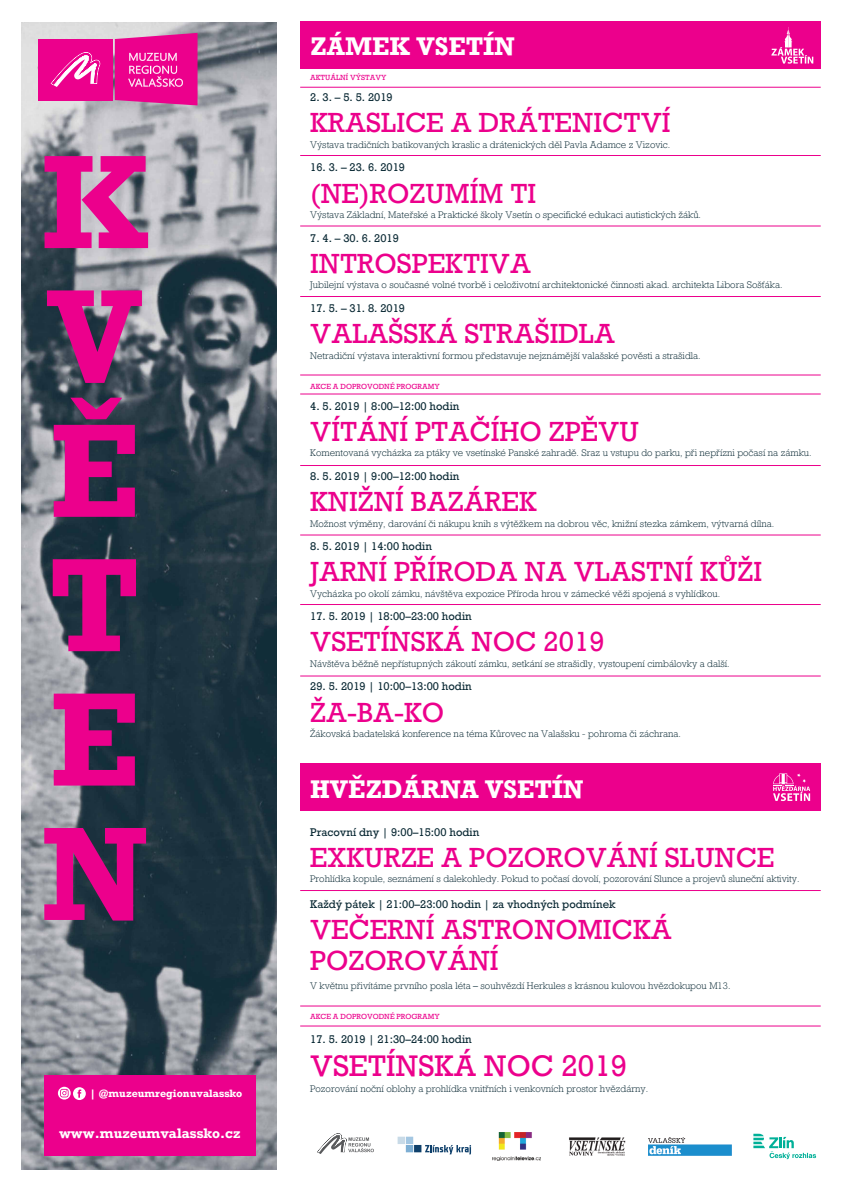
<style>
.page{position:relative;width:842px;height:1192px;background:#fff}
.page>*{position:absolute;margin:0;border:0;box-sizing:border-box;transform-origin:0 0}
.t1{font:700 125px/134.4px "Rockwell Nova";color:#ec008c;text-align:justify}
.t2{font:28px "Rockwell Nova";color:#ec008c}
.t3{font:26px/31.2px "Rockwell Nova";color:#ec008c}
.t4{font:700 24px "Rockwell Nova";color:#fff}
.t5{font:700 13px "Rockwell Nova";color:#fff}
.t6{font:10.5px "Rockwell Nova";color:#0a2934}
.t7{font:700 10px "Rockwell Nova";color:#fff}
.t8{font:300 9px "Rockwell Nova";color:#0a2934}
.t9{font:7px "Rockwell Nova";color:#ec008c}
</style>
<div class="page">
<img style="left:21px;top:22px;width:255px;height:1148px">
<div style="left:300px;top:763px;width:520px;height:48px;background:#ec008c"></div>
<svg style="left:773px;top:773px;width:37px;height:28px"></svg>
<div style="left:300px;top:21px;width:521px;height:48px;background:#ec008c"></div>
<div style="left:44px;top:1112px;width:211px;height:44px;background:#ec008c"></div>
<hr style="left:300px;top:87px;width:521px;height:1px;background:#ec008c">
<hr style="left:300px;top:155px;width:521px;height:1px;background:#ec008c">
<hr style="left:300px;top:226px;width:521px;height:1px;background:#ec008c">
<hr style="left:300px;top:296px;width:521px;height:1px;background:#ec008c">
<hr style="left:300px;top:375px;width:521px;height:1px;background:#ec008c">
<hr style="left:300px;top:394px;width:521px;height:1px;background:#ec008c">
<hr style="left:300px;top:465px;width:521px;height:1px;background:#ec008c">
<hr style="left:300px;top:535px;width:521px;height:1px;background:#ec008c">
<hr style="left:300px;top:604px;width:521px;height:1px;background:#ec008c">
<hr style="left:300px;top:676px;width:521px;height:1px;background:#ec008c">
<hr style="left:300px;top:890px;width:521px;height:1px;background:#ec008c">
<hr style="left:300px;top:1006px;width:521px;height:1px;background:#ec008c">
<hr style="left:300px;top:1026px;width:521px;height:1px;background:#ec008c">
<svg style="left:771px;top:27px;width:42px;height:37px"></svg>
<div style="left:39px;top:39px;width:74px;height:61px;background:#ec008c"></div>
<svg style="left:51px;top:52px;width:49px;height:35px"></svg>
<svg style="left:115px;top:33px;width:83px;height:72px;background:#e92299"></svg>
<svg style="left:317px;top:1133px;width:57px;height:21px"></svg>
<div style="left:398px;top:1137px;width:7px;height:7px;background:#c8dae7"></div>
<div style="left:406px;top:1137px;width:7px;height:7px;background:#a4c7e2"></div>
<div style="left:406px;top:1145px;width:7px;height:7px;background:#7daed3"></div>
<div style="left:414px;top:1145px;width:7px;height:7px;background:#0f406b"></div>
<svg style="left:425px;top:1145px;width:46px;height:9px"></svg>
<img style="left:569px;top:1137px;width:56px;height:19px">
<svg style="left:753px;top:1134px;width:63px;height:25px"></svg>
<img style="left:492px;top:1132px;width:48px;height:29px">
<div style="left:44px;top:1075px;width:211px;height:37px;background:#ec008c"></div>
<svg style="left:58px;top:1087px;width:28px;height:13px"></svg>
<img style="left:648px;top:1138px;width:83px;height:17px">
<h1 class="t1" style="left:41px;top:133px;width:109px">K V Ě T E N</h1>
<p class="t7" style="left:89px;top:1086px;width:155px">| @muzeumregionuvalassko</p>
<h3 class="t5" style="left:59px;top:1125px;width:183px">www.muzeumvalassko.cz</h3>
<h3 class="t4" style="left:310px;top:31px;width:206px">ZÁMEK VSETÍN</h3>
<p class="t9" style="left:310px;top:73px;width:78px">AKTUÁLNÍ VÝSTAVY</p>
<p class="t6" style="left:310px;top:91px;width:84px">2. 3. – 5. 5. 2019</p>
<h3 class="t3" style="left:310px;top:108px;width:362px">KRASLICE A DRÁTENICTVÍ</h3>
<p class="t8" style="left:310px;top:139px;width:362px">Výstava tradičních batikovaných kraslic a drátenických děl Pavla Adamce z Vizovic.</p>
<p class="t6" style="left:310px;top:161px;width:96px">16. 3. – 23. 6. 2019</p>
<h3 class="t3" style="left:310px;top:178px;width:228px">(NE)ROZUMÍM TI</h3>
<p class="t8" style="left:310px;top:209px;width:392px">Výstava Základní, Mateřské a Praktické školy Vsetín o specifické edukaci autistických žáků.</p>
<p class="t6" style="left:310px;top:231px;width:90px">7. 4. – 30. 6. 2019</p>
<h3 class="t3" style="left:310px;top:248px;width:222px">INTROSPEKTIVA</h3>
<p class="t8" style="left:310px;top:279px;width:474px">Jubilejní výstava o současné volné tvorbě i celoživotní architektonické činnosti akad. architekta Libora Sošťáka.</p>
<p class="t6" style="left:310px;top:301px;width:96px">17. 5. – 31. 8. 2019</p>
<h3 class="t3" style="left:310px;top:318px;width:307px">VALAŠSKÁ STRAŠIDLA</h3>
<p class="t8" style="left:310px;top:350px;width:392px">Netradiční výstava interaktivní formou představuje nejznámější valašské pověsti a strašidla.</p>
<p class="t9" style="left:310px;top:382px;width:131px">AKCE A DOPROVODNÉ PROGRAMY</p>
<p class="t6" style="left:310px;top:399px;width:151px">4. 5. 2019 | 8:00–12:00 hodin</p>
<h3 class="t3" style="left:310px;top:416px;width:330px">VÍTÁNÍ PTAČÍHO ZPĚVU</h3>
<p class="t8" style="left:310px;top:447px;width:503px">Komentovaná vycházka za ptáky ve vsetínské Panské zahradě. Sraz u vstupu do parku, při nepřízni počasí na zámku.</p>
<p class="t6" style="left:310px;top:469px;width:151px">8. 5. 2019 | 9:00–12:00 hodin</p>
<h3 class="t3" style="left:310px;top:486px;width:228px">KNIŽNÍ BAZÁREK</h3>
<p class="t8" style="left:310px;top:518px;width:466px">Možnost výměny, darování či nákupu knih s výtěžkem na dobrou věc, knižní stezka zámkem, výtvarná dílna.</p>
<p class="t6" style="left:310px;top:540px;width:123px">8. 5. 2019 | 14:00 hodin</p>
<h3 class="t3" style="left:310px;top:557px;width:453px">JARNÍ PŘÍRODA NA VLASTNÍ KŮŽI</h3>
<p class="t8" style="left:310px;top:588px;width:411px">Vycházka po okolí zámku, návštěva expozice Příroda hrou v zámecké věži spojená s vyhlídkou.</p>
<p class="t6" style="left:310px;top:610px;width:163px">17. 5. 2019 | 18:00–23:00 hodin</p>
<h3 class="t3" style="left:310px;top:627px;width:296px">VSETÍNSKÁ NOC 2019</h3>
<p class="t8" style="left:310px;top:658px;width:421px">Návštěva běžně nepřístupných zákoutí zámku, setkání se strašidly, vystoupení cimbálovky a další.</p>
<p class="t6" style="left:310px;top:680px;width:163px">29. 5. 2019 | 10:00–13:00 hodin</p>
<h3 class="t3" style="left:310px;top:697px;width:135px">ŽA-BA-KO</h3>
<p class="t8" style="left:310px;top:728px;width:372px">Žákovská badatelská konference na téma Kůrovec na Valašsku - pohroma či záchrana.</p>
<h3 class="t4" style="left:310px;top:773px;width:275px">HVĚZDÁRNA VSETÍN</h3>
<p class="t6" style="left:310px;top:825px;width:171px">Pracovní dny | 9:00–15:00 hodin</p>
<h3 class="t3" style="left:310px;top:842px;width:466px">EXKURZE A POZOROVÁNÍ SLUNCE</h3>
<p class="t8" style="left:310px;top:873px;width:491px">Prohlídka kopule, seznámení s dalekohledy. Pokud to počasí dovolí, pozorování Slunce a projevů sluneční aktivity.</p>
<p class="t6" style="left:310px;top:897px;width:307px">Každý pátek | 21:00–23:00 hodin | za vhodných podmínek</p>
<h3 class="t3" style="left:310px;top:914px;width:363px">VEČERNÍ ASTRONOMICKÁ<br>POZOROVÁNÍ</h3>
<p class="t8" style="left:310px;top:980px;width:422px">V květnu přivítáme prvního posla léta – souhvězdí Herkules s krásnou kulovou hvězdokupou M13.</p>
<p class="t9" style="left:310px;top:1012px;width:131px">AKCE A DOPROVODNÉ PROGRAMY</p>
<p class="t6" style="left:310px;top:1032px;width:163px">17. 5. 2019 | 21:30–24:00 hodin</p>
<h2 class="t2" style="left:310px;top:1049px;width:319px">VSETÍNSKÁ NOC 2019</h2>
<p class="t8" style="left:310px;top:1083px;width:339px">Pozorování noční oblohy a prohlídka vnitřních i venkovních prostor hvězdárny.</p>
</div>
